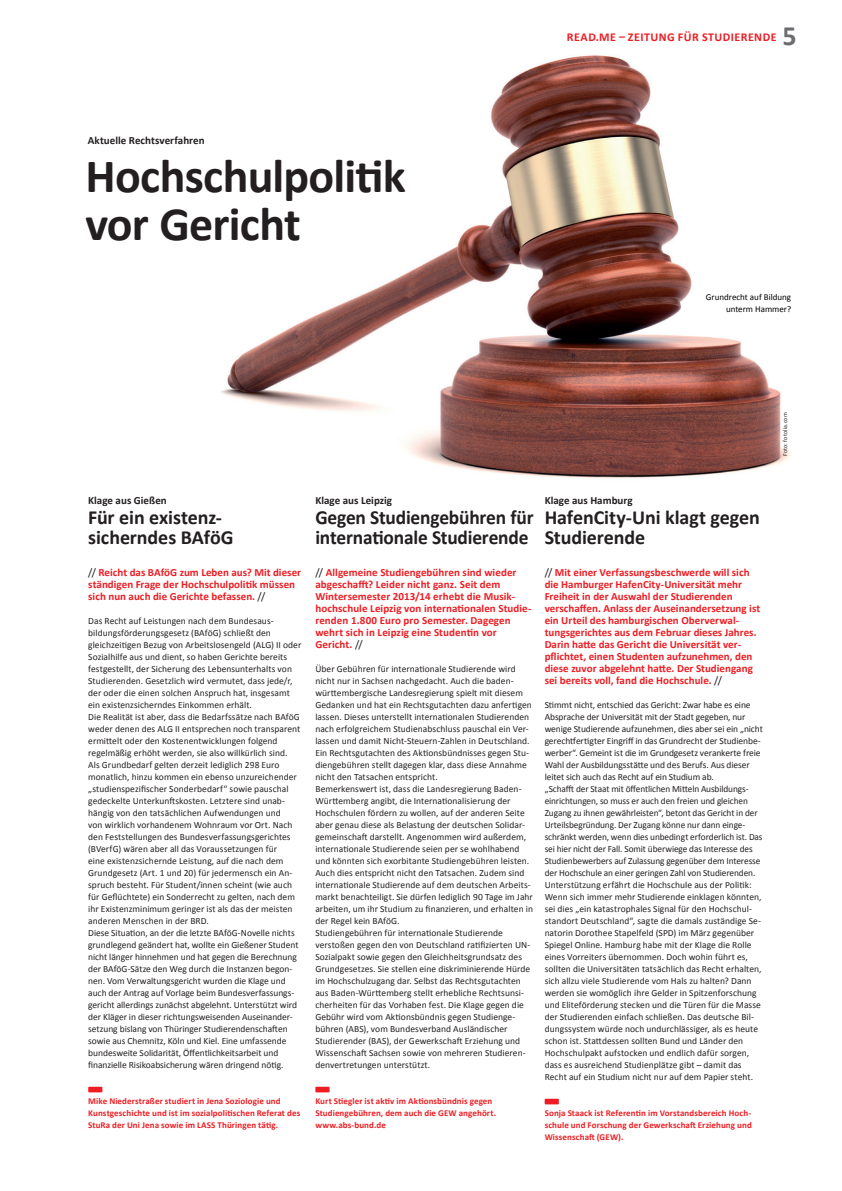
<style>
.page{position:relative;width:842px;height:1191px;background:#fff}
.page>*{position:absolute;margin:0;border:0;box-sizing:border-box;transform-origin:0 0}
.t1{font:700 48px/48px "Calibri";letter-spacing:-.015em;color:#231f20}
.t2{font:700 28px "Calibri";color:#6c6d70}
.t3{font:700 20px/20px "Calibri";letter-spacing:-.01em;color:#231f20}
.t4{font:700 12px "Calibri";letter-spacing:.04em;color:#ee1d23}
.t5{font:700 11px/12px "Calibri";letter-spacing:.005em;color:#ee1d23}
.t6{font:700 11px "Calibri";color:#231f20}
.t7{font:9.5px/12px "Calibri";letter-spacing:.005em;color:#231f20}
.t8{font:700 9px/12px "Calibri";letter-spacing:.01em;color:#ee1d23}
.t9{font:9px/12px "Calibri";color:#000;text-align:right}
.t10{font:6px "Calibri";letter-spacing:.02em;color:#231f20}
.s1{font-weight:400;color:#231f20}
</style>
<div class="page">
<img style="left:220px;top:55px;width:571px;height:424px">
<div style="left:88px;top:1086px;width:14px;height:6px;background:#ee1d23"></div>
<div style="left:315px;top:1086px;width:15px;height:6px;background:#ee1d23"></div>
<div style="left:545px;top:1098px;width:14px;height:6px;background:#ee1d23"></div>
<p class="t6" style="left:88px;top:133px;width:118px">Aktuelle Rechtsverfahren</p>
<h1 class="t1" style="left:85px;top:151px;width:322px">Hochschulpolitik vor Gericht</h1>
<p class="t4" style="left:567px;top:29px;width:211px">READ.ME – ZEITUNG FÜR STUDIERENDE</p>
<h2 class="t2" style="left:782px;top:18px;width:16px">5</h2>
<p class="t9" style="left:706px;top:291px;width:87px">Grundrecht auf Bildung unterm Hammer?</p>
<p class="t6" style="left:88px;top:493px;width:80px">Klage aus Gießen</p>
<h3 class="t3" style="left:88px;top:507px;width:147px">Für ein existenz&shy;sicherndes BAföG</h3>
<p class="t5" style="left:88px;top:566px;width:214px"><span class="s1">//</span> Reicht das BAföG zum Leben aus? Mit dieser ständigen Frage der Hochschulpolitik müssen sich nun auch die Gerichte befassen. <span class="s1">//</span></p>
<p class="t7" style="left:88px;top:615px;width:215px">Das Recht auf Leistungen nach dem Bundesaus&shy;bildungsförderungsgesetz (BAföG) schließt den gleichzeitigen Bezug von Arbeitslosengeld (ALG) II oder Sozialhilfe aus und dient, so haben Gerichte bereits festgestellt, der Sicherung des Lebensunterhalts von Studierenden. Gesetzlich wird vermutet, dass jede/r, der oder die einen solchen Anspruch hat, insgesamt ein existenzsicherndes Einkommen erhält.<br>Die Realität ist aber, dass die Bedarfssätze nach BAföG weder denen des ALG II entsprechen noch transparent ermittelt oder den Kostenentwicklungen folgend regelmäßig erhöht werden, sie also willkürlich sind.<br>Als Grundbedarf gelten derzeit lediglich 298 Euro monatlich, hinzu kommen ein ebenso unzureichender „studienspezifischer Sonderbedarf“ sowie pauschal gedeckelte Unterkunftskosten. Letztere sind unab&shy;hängig von den tatsächlichen Aufwendungen und<br>von wirklich vorhandenem Wohnraum vor Ort. Nach den Feststellungen des Bundesverfassungsgerichtes (BVerfG) wären aber all das Voraussetzungen für<br>eine existenzsichernde Leistung, auf die nach dem Grundgesetz (Art. 1 und 20) für jedermensch ein An&shy;spruch besteht. Für Student/innen scheint (wie auch für Geflüchtete) ein Sonderrecht zu gelten, nach dem ihr Existenzminimum geringer ist als das der meisten anderen Menschen in der BRD.<br>Diese Situation, an der die letzte BAföG-Novelle nichts grundlegend geändert hat, wollte ein Gießener Student nicht länger hinnehmen und hat gegen die Berechnung der BAföG-Sätze den Weg durch die Instanzen begon&shy;nen. Vom Verwaltungsgericht wurden die Klage und auch der Antrag auf Vorlage beim Bundesverfassungs&shy;gericht allerdings zunächst abgelehnt. Unterstützt wird der Kläger in dieser richtungsweisenden Auseinander&shy;setzung bislang von Thüringer Studierendenschaften sowie aus Chemnitz, Köln und Kiel. Eine umfassende bundesweite Solidarität, Öffentlichkeitsarbeit und finanzielle Risikoabsicherung wären dringend nötig.</p>
<p class="t8" style="left:88px;top:1095px;width:214px">Mike Niederstraßer studiert in Jena Soziologie und<br>Kunstgeschichte und ist im sozialpolitischen Referat des<br>StuRa der Uni Jena sowie im LASS Thüringen tätig.</p>
<p class="t6" style="left:315px;top:493px;width:78px">Klage aus Leipzig</p>
<h3 class="t3" style="left:315px;top:507px;width:220px">Gegen Studiengebühren für internationale Studierende</h3>
<p class="t5" style="left:315px;top:566px;width:218px"><span class="s1">//</span> Allgemeine Studiengebühren sind wieder abgeschafft? Leider nicht ganz. Seit dem Wintersemester 2013/14 erhebt die Musik&shy;hochschule Leipzig von internationalen Studie&shy;renden 1.800 Euro pro Semester. Dagegen wehrt sich in Leipzig eine Studentin vor Gericht. <span class="s1">//</span></p>
<p class="t7" style="left:315px;top:663px;width:219px">Über Gebühren für internationale Studierende wird nicht nur in Sachsen nachgedacht. Auch die baden&shy;württembergische Landesregierung spielt mit diesem Gedanken und hat ein Rechtsgutachten dazu anfertigen lassen. Dieses unterstellt internationalen Studierenden nach erfolgreichem Studienabschluss pauschal ein Ver&shy;lassen und damit Nicht-Steuern-Zahlen in Deutschland.<br>Ein Rechtsgutachten des Aktionsbündnisses gegen Stu&shy;diengebühren stellt dagegen klar, dass diese Annahme nicht den Tatsachen entspricht.<br>Bemerkenswert ist, dass die Landesregierung Baden-Württemberg angibt, die Internationalisierung der Hochschulen fördern zu wollen, auf der anderen Seite aber genau diese als Belastung der deutschen Solidar&shy;gemeinschaft darstellt. Angenommen wird außerdem, internationale Studierende seien per se wohlhabend und könnten sich exorbitante Studiengebühren leisten.<br>Auch dies entspricht nicht den Tatsachen. Zudem sind internationale Studierende auf dem deutschen Arbeits&shy;markt benachteiligt. Sie dürfen lediglich 90 Tage im Jahr arbeiten, um ihr Studium zu finanzieren, und erhalten in der Regel kein BAföG.<br>Studiengebühren für internationale Studierende verstoßen gegen den von Deutschland ratifizierten UN-Sozialpakt sowie gegen den Gleichheitsgrundsatz des Grundgesetzes. Sie stellen eine diskriminierende Hürde im Hochschulzugang dar. Selbst das Rechtsgutachten aus Baden-Württemberg stellt erhebliche Rechtsunsi&shy;cherheiten für das Vorhaben fest. Die Klage gegen die Gebühr wird vom Aktionsbündnis gegen Studienge&shy;bühren (ABS), vom Bundesverband Ausländischer Studierender (BAS), der Gewerkschaft Erziehung und Wissenschaft Sachsen sowie von mehreren Studieren&shy;denvertretungen unterstützt.</p>
<p class="t8" style="left:315px;top:1095px;width:182px">Kurt Stiegler ist aktiv im Aktionsbündnis gegen<br>Studiengebühren, dem auch die GEW angehört. www.abs-bund.de</p>
<p class="t6" style="left:545px;top:493px;width:90px">Klage aus Hamburg</p>
<h3 class="t3" style="left:545px;top:507px;width:217px">HafenCity-Uni klagt gegen<br>Studierende</h3>
<p class="t5" style="left:545px;top:566px;width:217px"><span class="s1">//</span> Mit einer Verfassungsbeschwerde will sich die Hamburger HafenCity-Universität mehr Freiheit in der Auswahl der Studierenden verschaffen. Anlass der Auseinandersetzung ist ein Urteil des hamburgischen Oberverwal&shy;tungsgerichtes aus dem Februar dieses Jahres.<br>Darin hatte das Gericht die Universität ver&shy;pflichtet, einen Studenten aufzunehmen, den diese zuvor abgelehnt hatte. Der Studiengang sei bereits voll, fand die Hochschule. <span class="s1">//</span></p>
<p class="t7" style="left:545px;top:699px;width:220px">Stimmt nicht, entschied das Gericht: Zwar habe es eine Absprache der Universität mit der Stadt gegeben, nur wenige Studierende aufzunehmen, dies aber sei ein „nicht gerechtfertigter Eingriff in das Grundrecht der Studienbe&shy;werber“. Gemeint ist die im Grundgesetz verankerte freie Wahl der Ausbildungsstätte und des Berufs. Aus dieser leitet sich auch das Recht auf ein Studium ab.<br>„Schafft der Staat mit öffentlichen Mitteln Ausbildungs&shy;einrichtungen, so muss er auch den freien und gleichen Zugang zu ihnen gewährleisten“, betont das Gericht in der Urteilsbegründung. Der Zugang könne nur dann einge&shy;schränkt werden, wenn dies unbedingt erforderlich ist. Das sei hier nicht der Fall. Somit überwiege das Interesse des Studienbewerbers auf Zulassung gegenüber dem Interesse der Hochschule an einer geringen Zahl von Studierenden.<br>Unterstützung erfährt die Hochschule aus der Politik:<br>Wenn sich immer mehr Studierende einklagen könnten, sei dies „ein katastrophales Signal für den Hochschul&shy;standort Deutschland“, sagte die damals zuständige Se&shy;natorin Dorothee Stapelfeld (SPD) im März gegenüber Spiegel Online. Hamburg habe mit der Klage die Rolle eines Vorreiters übernommen. Doch wohin führt es, sollten die Universitäten tatsächlich das Recht erhalten, sich allzu viele Studierende vom Hals zu halten? Dann werden sie womöglich ihre Gelder in Spitzenforschung und Eliteförderung stecken und die Türen für die Masse der Studierenden einfach schließen. Das deutsche Bil&shy;dungssystem würde noch undurchlässiger, als es heute schon ist. Stattdessen sollten Bund und Länder den Hochschulpakt aufstocken und endlich dafür sorgen, dass es ausreichend Studienplätze gibt – damit das Recht auf ein Studium nicht nur auf dem Papier steht.</p>
<p class="t8" style="left:545px;top:1107px;width:209px;text-align:justify">Sonja Staack ist Referentin im Vorstandsbereich Hoch&shy;schule und Forschung der Gewerkschaft Erziehung und Wissenschaft (GEW).</p>
<p class="t10" style="left:781px;top:456px;width:45px;rotate:-90deg">Foto: fotolia.com</p>
</div>
